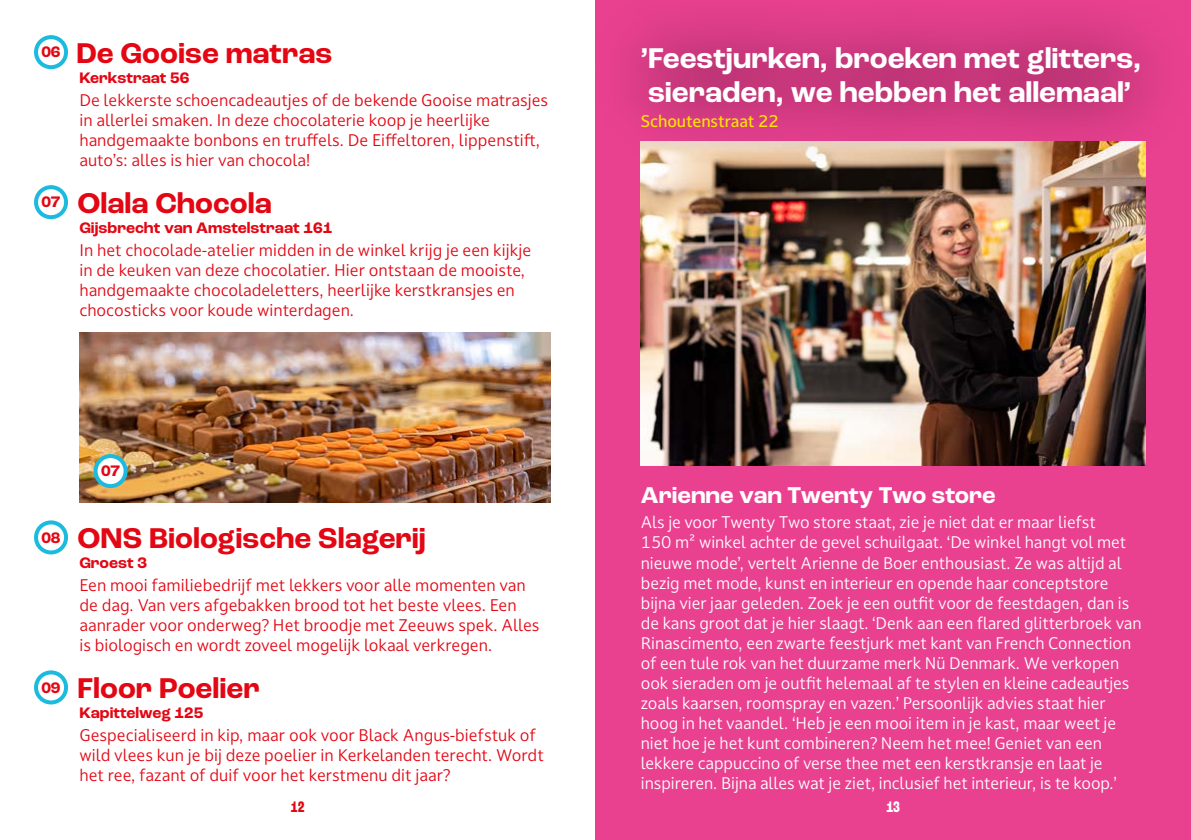
<style>
.page{position:relative;width:1191px;height:840px;background:#fff}
.page>*{position:absolute;margin:0;border:0;box-sizing:border-box;transform-origin:0 0}
.t1{font:700 30px "Roc Grotesk";color:#e30613}
.t2{font:700 30px/34px "Roc Grotesk";color:#fff}
.t3{font:700 24px "Roc Grotesk";color:#fff}
.t4{font:16px/20px "Darkmode Darkmode On";letter-spacing:-.005em;color:#fff}
.t5{font:16px/20px "Darkmode Darkmode On";color:#e30613}
.t6{font:700 16px "Roc Grotesk";color:#e30613}
.t7{font:500 16px "Darkmode Darkmode On";letter-spacing:-.005em;color:#ffe400}
.t8{font:700 condensed 16px "Roc Grotesk";color:#fff}
.t9{font:700 condensed 16px "Roc Grotesk";color:#e30613}
</style>
<div class="page">
<div style="left:595px;top:0;width:596px;height:839px;background:#e94190"></div>
<img style="left:641px;top:167px;width:504px;height:298px">
<div style="left:588px;top:0;width:603px;height:167px;background:#000;opacity:.8"></div>
<div style="left:34px;top:35px;width:34px;height:34px;border:4px solid #1dbadf;border-radius:50%"></div>
<div style="left:34px;top:185px;width:34px;height:34px;border:4px solid #1dbadf;border-radius:50%"></div>
<img style="left:79px;top:332px;width:471px;height:170px">
<div style="left:34px;top:520px;width:34px;height:34px;border:4px solid #1dbadf;border-radius:50%"></div>
<div style="left:34px;top:670px;width:34px;height:34px;border:4px solid #1dbadf;border-radius:50%"></div>
<div style="left:96px;top:456px;width:30px;height:30px;background:#fff;border-radius:50%"></div>
<div style="left:94px;top:454px;width:34px;height:34px;border:4px solid #1dbadf;border-radius:50%"></div>
<h1 class="t1" style="left:42px;top:35px;width:292px"><sup>06</sup> De Gooise matras</h1>
<p class="t6" style="left:79px;top:68px;width:112px">Kerkstraat 56</p>
<p class="t5" style="left:79px;top:90px;width:470px">De lekkerste schoencadeautjes of de bekende Gooise matrasjes in allerlei smaken. In deze chocolaterie koop je heerlijke handgemaakte bonbons en truffels. De Eiffeltoren, lippenstift, auto’s: alles is hier van chocola!</p>
<h1 class="t1" style="left:42px;top:184px;width:232px"><sup>07</sup> Olala Chocola</h1>
<p class="t6" style="left:79px;top:218px;width:254px">Gijsbrecht van Amstelstraat 161</p>
<p class="t5" style="left:79px;top:240px;width:453px">In het chocolade-atelier midden in de winkel krijg je een kijkje in de keuken van deze chocolatier. Hier ontstaan de mooiste, handgemaakte chocoladeletters, heerlijke kerstkransjes en chocosticks voor koude winterdagen.</p>
<p class="t6" style="left:101px;top:460px;width:20px">07</p>
<h1 class="t1" style="left:42px;top:519px;width:386px"><sup>08</sup> ONS Biologische Slagerij</h1>
<p class="t6" style="left:79px;top:553px;width:69px">Groest 3</p>
<p class="t5" style="left:79px;top:574px;width:462px">Een mooi familiebedrijf met lekkers voor alle momenten van de dag. Van vers afgebakken brood tot het beste vlees. Een aanrader voor onderweg? Het broodje met Zeeuws spek. Alles is biologisch en wordt zoveel mogelijk lokaal verkregen.</p>
<h1 class="t1" style="left:42px;top:669px;width:220px"><sup>09</sup> Floor Poelier</h1>
<p class="t6" style="left:79px;top:702px;width:126px">Kapittelweg 125</p>
<p class="t5" style="left:79px;top:724px;width:466px">Gespecialiseerd in kip, maar ook voor Black Angus-biefstuk of wild vlees kun je bij deze poelier in Kerkelanden terecht. Wordt het ree, fazant of duif voor het kerstmenu dit jaar?</p>
<p class="t9" style="left:291px;top:796px;width:15px">12</p>
<h1 class="t2" style="left:641px;top:42px;width:502px">’Feestjurken, broeken met glitters, sieraden, we hebben het allemaal’</h1>
<p class="t7" style="left:641px;top:110px;width:139px">Schoutenstraat 22</p>
<h2 class="t3" style="left:641px;top:479px;width:356px">Arienne van Twenty Two store</h2>
<p class="t4" style="left:641px;top:512px;width:502px">Als je voor Twenty Two store staat, zie je niet dat er maar liefst<br>150 m² winkel achter de gevel schuilgaat. ‘De winkel hangt vol met nieuwe mode’, vertelt Arienne de Boer enthousiast. Ze was altijd al bezig met mode, kunst en interieur en opende haar conceptstore bijna vier jaar geleden. Zoek je een outfit voor de feestdagen, dan is de kans groot dat je hier slaagt. ‘Denk aan een flared glitterbroek van Rinascimento, een zwarte feestjurk met kant van French Connection of een tule rok van het duurzame merk Nü Denmark. We verkopen ook sieraden om je outfit helemaal af te stylen en kleine cadeautjes zoals kaarsen, roomspray en vazen.’ Persoonlijk advies staat hier hoog in het vaandel. ‘Heb je een mooi item in je kast, maar weet je niet hoe je het kunt combineren? Neem het mee! Geniet van een lekkere cappuccino of verse thee met een kerstkransje en laat je inspireren. Bijna alles wat je ziet, inclusief het interieur, is te koop.’</p>
<p class="t8" style="left:886px;top:796px;width:15px">13</p>
</div>
